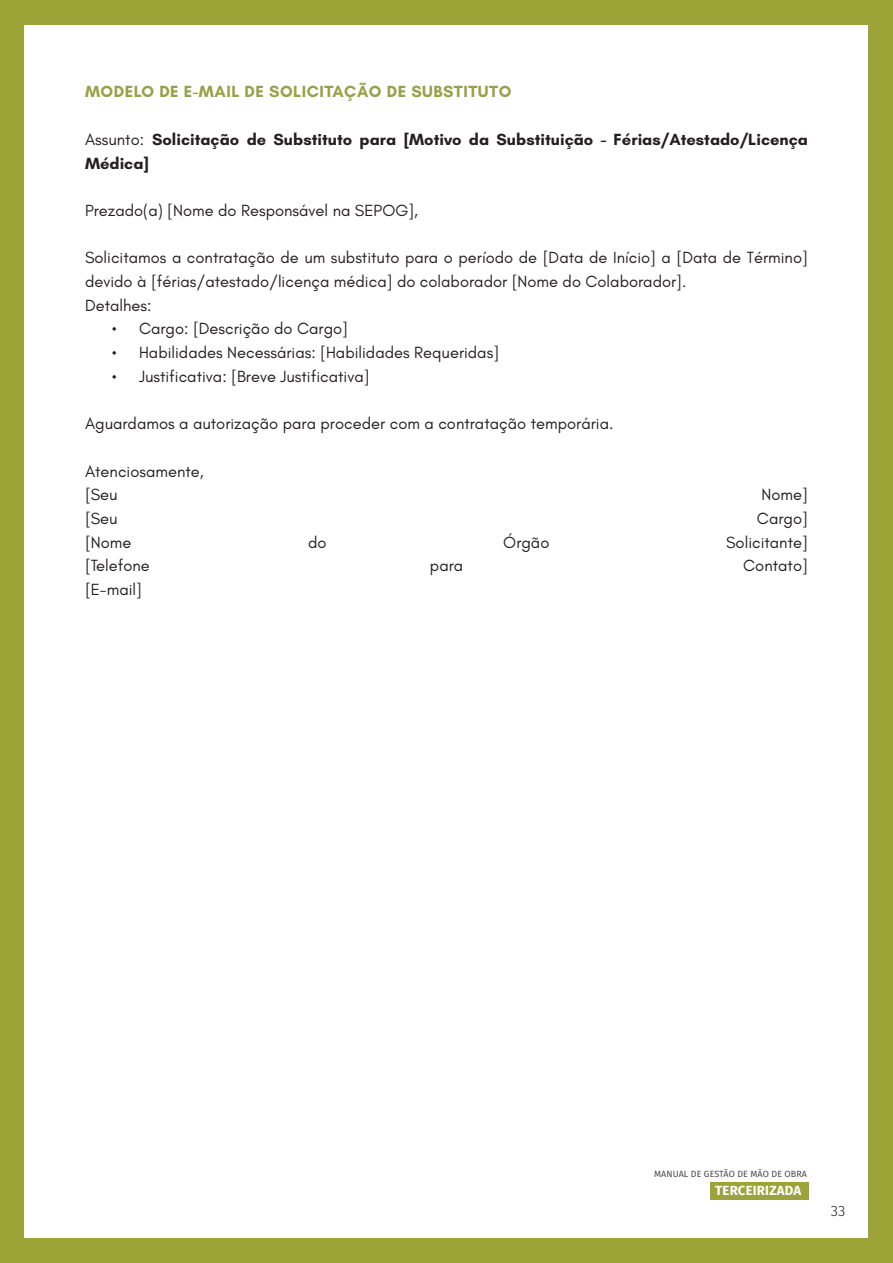
<style>
.page{position:relative;width:893px;height:1263px;background:#9ca438}
.page>*{position:absolute;margin:0;border:0;box-sizing:border-box;transform-origin:0 0}
.t1{font:16.5px/23.7px "Glacial Indifference";color:#231f20}
.t2{font:700 16.5px/23.7px "Glacial Indifference";color:#231f20}
.t3{font:700 16.5px "Glacial Indifference";letter-spacing:.03em;color:#95a245}
.t4{font:300 15px "Fira Sans";color:#231f20}
.t5{font:700 13.2px "Fira Sans";letter-spacing:.015em;color:#fff}
.t6{font:9px "Fira Sans";letter-spacing:.01em;color:#3c3c3d}
.s1{font-weight:400}
.s2{font-size:15px}
</style>
<div class="page">
<div style="left:24px;top:25px;width:844px;height:1213px;background:#fff"></div>
<div style="left:710px;top:1182px;width:98px;height:17px;background:#9ca438"></div>
<p class="t3" style="left:85px;top:82px;width:428px">MODELO DE E-MAIL DE SOLICITAÇÃO DE SUBSTITUTO</p>
<p class="t2" style="left:85px;top:127px;width:724px"><span class="s1">Assunto:</span> Solicitação de Substituto para [Motivo da Substituição - Férias/Atestado/Licença<br>Médica]</p>
<p class="t1" style="left:85px;top:199px;width:334px">Prezado(a) [Nome do Responsável na SEPOG],</p>
<p class="t1" style="left:85px;top:246px;width:724px">Solicitamos a contratação de um substituto para o período de [Data de Início] a [Data de Término] devido à [férias/atestado/licença médica] do colaborador [Nome do Colaborador].<br>Detalhes:</p>
<p class="t1" style="left:112px;top:317px;width:238px"><span class="s2">•</span> Cargo: [Descrição do Cargo]</p>
<p class="t1" style="left:112px;top:341px;width:389px"><span class="s2">•</span> Habilidades Necessárias: [Habilidades Requeridas]</p>
<p class="t1" style="left:112px;top:365px;width:259px"><span class="s2">•</span> Justificativa: [Breve Justificativa]</p>
<p class="t1" style="left:85px;top:412px;width:530px">Aguardamos a autorização para proceder com a contratação temporária.</p>
<p class="t1" style="left:85px;top:459px;width:120px">Atenciosamente, [Seu</p>
<p class="t1" style="left:761px;top:483px;width:48px">Nome]</p>
<p class="t1" style="left:85px;top:507px;width:34px">[Seu</p>
<p class="t1" style="left:757px;top:507px;width:52px">Cargo]</p>
<p class="t1" style="left:85px;top:531px;width:48px">[Nome</p>
<p class="t1" style="left:308px;top:531px;width:20px">do</p>
<p class="t1" style="left:503px;top:531px;width:48px">Órgão</p>
<p class="t1" style="left:726px;top:531px;width:83px">Solicitante]</p>
<p class="t1" style="left:85px;top:554px;width:66px">[Telefone</p>
<p class="t1" style="left:430px;top:554px;width:35px">para</p>
<p class="t1" style="left:743px;top:554px;width:66px">Contato]</p>
<p class="t1" style="left:85px;top:578px;width:58px">[E-mail]</p>
<p class="t6" style="left:654px;top:1167px;width:154px">MANUAL DE GESTÃO DE MÃO DE OBRA</p>
<p class="t5" style="left:715px;top:1179px;width:88px">TERCEIRIZADA</p>
<p class="t4" style="left:831px;top:1200px;width:16px">33</p>
</div>
